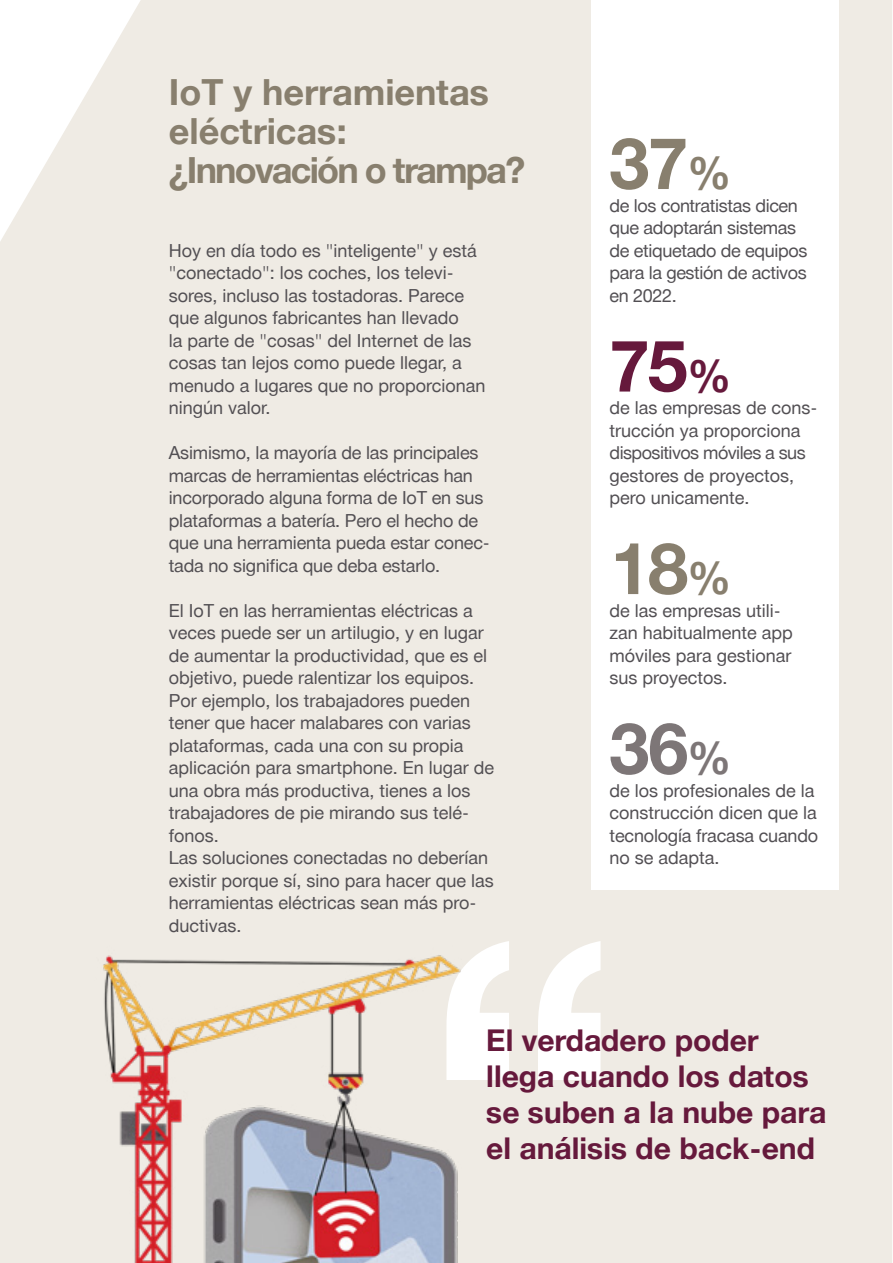
<style>
.page{position:relative;width:893px;height:1263px;background:#efebe4}
.page>*{position:absolute;margin:0;border:0;box-sizing:border-box;transform-origin:0 0}
.t1{font:700 72px "Hilti";color:#66193c}
.t2{font:700 72px "Hilti";color:#887f6e}
.t3{font:700 72px "Hilti";color:#7d7677}
.t4{font:700 45px "Hilti";color:#887f6e}
.t5{font:700 45px "Hilti";color:#7d7677}
.t6{font:700 36px/39px "Hilti";color:#887f6e}
.t7{font:700 30px/36px "Hilti";color:#66193c}
.t8{font:18px/22.5px "Hilti";color:#524f53}
.t9{font:18px/22.5px "Hilti";letter-spacing:-.02em;color:#524f53}
.s1{font-size:72px}
.s2{font-size:45px}
</style>
<div class="page">
<div style="left:592px;top:0;width:247px;height:890px;background:#fff"></div>
<svg style="left:469px;top:941px;width:132px;height:139px"></svg>
<svg style="left:0;top:0;width:141px;height:241px"></svg>
<img style="left:103px;top:955px;width:366px;height:308px">
<hr style="left:892px;top:0;width:1px;height:1263px;background:#fff">
<h3 class="t6" style="left:169px;top:72px;width:521px">IoT y herramientas<br>eléctricas:<br>¿Innovación o trampa? <span class="s1">37</span></h3>
<p class="t9" style="left:610px;top:193px;width:190px">de los contratistas dicen</p>
<h2 class="t4" style="left:687px;top:141px;width:46px">%</h2>
<p class="t9" style="left:610px;top:216px;width:199px">que adoptarán sistemas de etiquetado de equipos para la gestión de activos en 2022.</p>
<h1 class="t1" style="left:610px;top:315px;width:124px">75<span class="s2">%</span></h1>
<p class="t8" style="left:610px;top:396px;width:210px">de las empresas de cons&shy;trucción ya proporciona dispositivos móviles a sus gestores de proyectos, pero unicamente.</p>
<h1 class="t2" style="left:610px;top:517px;width:80px">18</h1>
<p class="t8" style="left:610px;top:598px;width:173px">de las empresas utili-</p>
<p class="t8" style="left:169px;top:238px;width:318px">Hoy en día todo es "inteligente" y está "conectado": los coches, los televi&shy;sores, incluso las tostadoras. Parece que algunos fabricantes han llevado<br>la parte de "cosas" del Internet de las cosas tan lejos como puede llegar, a menudo a lugares que no proporcionan ningún valor.</p>
<p class="t8" style="left:169px;top:441px;width:323px">Asimismo, la mayoría de las principales marcas de herramientas eléctricas han incorporado alguna forma de IoT en sus plataformas a batería. Pero el hecho de que una herramienta pueda estar conec&shy;tada no significa que deba estarlo.</p>
<p class="t8" style="left:169px;top:598px;width:327px">El IoT en las herramientas eléctricas a veces puede ser un artilugio, y en lugar de aumentar la productividad, que es el objetivo, puede ralentizar los equipos.<br>Por ejemplo, los trabajadores pueden tener que hacer malabares con varias plataformas, cada una con su propia aplicación para smartphone. En lugar de una obra más productiva, tienes a los trabajadores de pie mirando sus telé&shy;fonos.<br>Las soluciones conectadas no deberían existir porque sí, sino para hacer que las herramientas eléctricas sean más pro&shy;ductivas.</p>
<h2 class="t4" style="left:687px;top:546px;width:46px">%</h2>
<p class="t8" style="left:610px;top:621px;width:185px;text-align:justify">zan habitualmente app móviles para gestionar sus proyectos.</p>
<h1 class="t3" style="left:610px;top:697px;width:80px">36</h1>
<p class="t8" style="left:610px;top:778px;width:207px">de los profesionales de la</p>
<h2 class="t5" style="left:687px;top:726px;width:46px">%</h2>
<p class="t8" style="left:610px;top:801px;width:210px;text-align:justify">construcción dicen que la tecnología fracasa cuando no se adapta.</p>
<h3 class="t7" style="left:486px;top:1021px;width:342px">El verdadero poder llega cuando los datos se suben a la nube para el análisis de back-end</h3>
</div>
